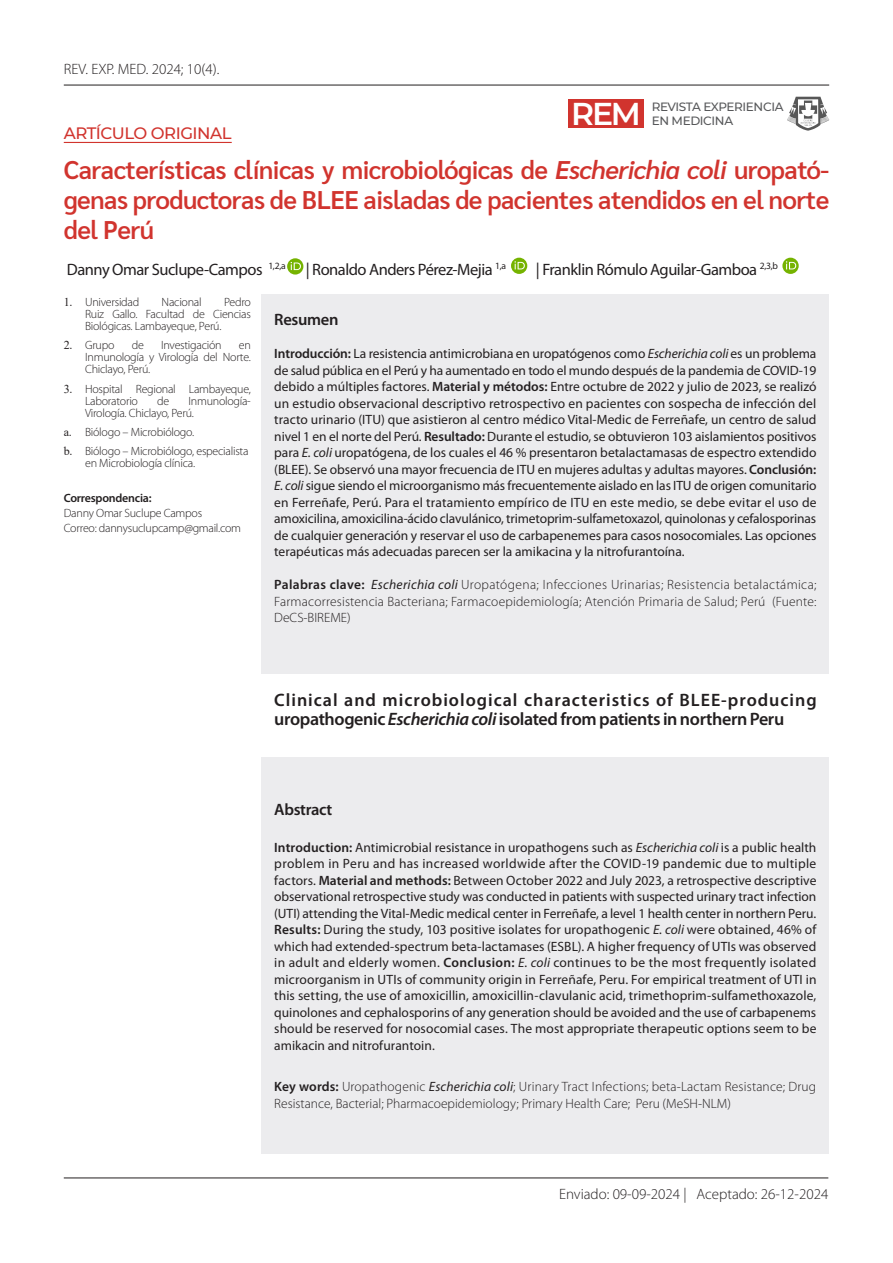
<style>
.page{position:relative;width:893px;height:1263px;background:#fff}
.page>*{position:absolute;margin:0;border:0;box-sizing:border-box;transform-origin:0 0}
.t1{font:600 31.5px "Montserrat";color:#fff}
.t2{font:600 25.5px/30px "Sarabun";letter-spacing:-.02em;color:#d1342e;text-align:justify}
.texto_myriam_pro{font:600 18px/19.5px "Myriad Pro";letter-spacing:.05em;color:#231f20}
.t3{font:16.5px "Myriad Pro";letter-spacing:-.03em;color:#231f20}
.t4{font:500 16.5px "Montserrat";letter-spacing:-.03em;color:#d1342e}
.texto_myriam_pro-2{font:600 16.5px "Myriad Pro";letter-spacing:-.02em;color:#231f20}
.t5{font:300 15px "Myriad Pro";color:#231f20}
.texto_myriam_pro-3{font:13.5px/16.5px "Myriad Pro";color:#231f20;text-align:justify}
.texto_myriam_pro-4{font:300 13.5px/16.5px "Myriad Pro";letter-spacing:.01em;color:#231f20;text-align:justify}
.List_Paragraph{font:300 12px/12px "Myriad Pro";letter-spacing:-.02em;color:#231f20}
.t6{font:500 12px/13.5px "Montserrat";letter-spacing:-.03em;color:#57585a}
.List_Paragraph-2{font:600 12px "Myriad Pro";letter-spacing:-.02em;color:#231f20}
.s1{font-style:italic}
.s2{font-family:"Times New Roman";font-weight:400}
.s3{font-weight:600}
.s4{font-weight:400;font-style:italic}
</style>
<div class="page">
<hr style="left:64px;top:85px;width:765px;height:1px;background:#231f20">
<hr style="left:64px;top:1177px;width:764px;height:1px;background:#231f20">
<div style="left:568px;top:99px;width:76px;height:29px;background:#d1342e"></div>
<svg style="left:787px;top:97px;width:42px;height:34px"></svg>
<svg style="left:287px;top:258px;width:16px;height:17px"></svg>
<svg style="left:291px;top:262px;width:10px;height:8px"></svg>
<div style="left:261px;top:294px;width:568px;height:380px;background:#ececee"></div>
<hr style="left:64px;top:142px;width:168px;height:1px;background:#d1342e">
<div style="left:261px;top:757px;width:568px;height:396px;background:#ececee"></div>
<svg style="left:511px;top:258px;width:16px;height:16px"></svg>
<svg style="left:514px;top:261px;width:11px;height:8px"></svg>
<svg style="left:782px;top:258px;width:17px;height:16px"></svg>
<svg style="left:786px;top:261px;width:10px;height:8px"></svg>
<p class="t5" style="left:64px;top:61px;width:157px">REV. EXP. MED. 2024; 10(4).</p>
<h1 class="t1" style="left:571px;top:91px;width:71px">REM</h1>
<p class="t6" style="left:652px;top:100px;width:133px">REVISTA EXPERIENCIA<br>EN MEDICINA</p>
<p class="t2" style="left:64px;top:155px;width:767px">Características clínicas y microbiológicas de <span class="s1">Escherichia coli</span> uropató&shy;genas productoras de BLEE aisladas de pacientes atendidos en el norte del Perú</p>
<p class="t3" style="left:67px;top:259px;width:441px">Danny Omar Suclupe-Campos <sup>1,2,a</sup> | Ronaldo Anders Pérez-Mejia <sup>1,a</sup></p>
<p class="t3" style="left:536px;top:259px;width:243px">| Franklin Rómulo Aguilar-Gamboa <sup>2,3,b</sup></p>
<p class="List_Paragraph" style="left:64px;top:296px;width:77px"><span class="s2">1.</span> Universidad</p>
<p class="List_Paragraph" style="left:162px;top:296px;width:42px">Nacional</p>
<p class="t4" style="left:64px;top:121px;width:169px">ARTÍCULO ORIGINAL</p>
<p class="List_Paragraph" style="left:85px;top:296px;width:167px;text-align:justify;text-indent:139px">Pedro Ruiz Gallo. Facultad de Ciencias Biológicas. Lambayeque, Perú.</p>
<p class="List_Paragraph" style="left:64px;top:339px;width:52px"><span class="s2">2.</span> Grupo</p>
<p class="List_Paragraph" style="left:132px;top:339px;width:14px">de</p>
<p class="List_Paragraph" style="left:161px;top:339px;width:62px">Investigación</p>
<p class="texto_myriam_pro-2" style="left:274px;top:309px;width:66px">Resumen</p>
<p class="texto_myriam_pro-3" style="left:274px;top:345px;width:544px"><span class="s3">Introducción:</span> La resistencia antimicrobiana en uropatógenos como <span class="s1">Escherichia coli</span> es un problema de salud pública en el Perú y ha aumentado en todo el mundo después de la pandemia de COVID-19 debido a múltiples factores. <span class="s3">Material y métodos:</span> Entre octubre de 2022 y julio de 2023, se realizó un estudio observacional descriptivo retrospectivo en pacientes con sospecha de infección del tracto urinario (ITU) que asistieron al centro médico Vital-Medic de Ferreñafe, un centro de salud nivel 1 en el norte del Perú. <span class="s3">Resultado:</span> Durante el estudio, se obtuvieron 103 aislamientos positivos para <span class="s1">E. coli</span> uropatógena, de los cuales el 46 % presentaron betalactamasas de espectro extendido (BLEE). Se observó una mayor frecuencia de ITU en mujeres adultas y adultas mayores. <span class="s3">Conclusión:<br></span><span class="s1">E. coli</span> sigue siendo el microorganismo más frecuentemente aislado en las ITU de origen comunitario en Ferreñafe, Perú. Para el tratamiento empírico de ITU en este medio, se debe evitar el uso de amoxicilina, amoxicilina-ácido clavulánico, trimetoprim-sulfametoxazol, quinolonas y cefalosporinas de cualquier generación y reservar el uso de carbapenemes para casos nosocomiales. Las opciones terapéuticas más adecuadas parecen ser la amikacina y la nitrofurantoína.</p>
<p class="texto_myriam_pro-4" style="left:274px;top:577px;width:544px"><span class="s3">Palabras clave:</span> <span class="s4">Escherichia coli</span> Uropatógena; Infecciones Urinarias; Resistencia betalactámica; Farmacorresistencia Bacteriana; Farmacoepidemiología; Atención Primaria de Salud; Perú (Fuente:<br>DeCS-BIREME)</p>
<p class="List_Paragraph" style="left:85px;top:339px;width:167px;text-align:justify;text-indent:154px">en Inmunología y Virología del Norte.<br>Chiclayo, Perú.</p>
<p class="List_Paragraph" style="left:85px;top:383px;width:167px;text-indent:-21px"><span class="s2">3.</span> Hospital Regional Lambayeque,<br>Laboratorio</p>
<p class="List_Paragraph" style="left:85px;top:395px;width:167px;text-indent:103px">Inmunología-<br>Virología. Chiclayo, Perú.</p>
<p class="List_Paragraph" style="left:64px;top:426px;width:132px"><span class="s2">a.</span> Biólogo – Microbiólogo.</p>
<p class="List_Paragraph" style="left:85px;top:446px;width:165px;text-indent:-21px"><span class="s2">b.</span> Biólogo – Microbiólogo, especialista en Microbiología clínica.</p>
<p class="List_Paragraph-2" style="left:64px;top:490px;width:89px">Correspondencia:</p>
<p class="List_Paragraph" style="left:64px;top:507px;width:140px">Danny Omar Suclupe Campos</p>
<p class="List_Paragraph" style="left:64px;top:523px;width:179px">Correo: dannysuclupcamp@gmail.com</p>
<p class="List_Paragraph" style="left:157px;top:395px;width:14px">de</p>
<p class="texto_myriam_pro" style="left:274px;top:689px;width:544px">Clinical and microbiological characteristics of BLEE-producing uropathogenic <span class="s1">Escherichia coli</span> isolated from patients in northern Peru</p>
<p class="texto_myriam_pro-2" style="left:274px;top:799px;width:59px">Abstract</p>
<p class="texto_myriam_pro-3" style="left:274px;top:839px;width:544px"><span class="s3">Introduction:</span> Antimicrobial resistance in uropathogens such as <span class="s1">Escherichia coli</span> is a public health problem in Peru and has increased worldwide after the COVID-19 pandemic due to multiple factors. <span class="s3">Material and methods:</span> Between October 2022 and July 2023, a retrospective descriptive observational retrospective study was conducted in patients with suspected urinary tract infection (UTI) attending the Vital-Medic medical center in Ferreñafe, a level 1 health center in northern Peru.<br><span class="s3">Results:</span> During the study, 103 positive isolates for uropathogenic <span class="s1">E. coli</span> were obtained, 46% of which had extended-spectrum beta-lactamases (ESBL). A higher frequency of UTIs was observed in adult and elderly women. <span class="s3">Conclusion:</span> <span class="s1">E. coli</span> continues to be the most frequently isolated microorganism in UTIs of community origin in Ferreñafe, Peru. For empirical treatment of UTI in this setting, the use of amoxicillin, amoxicillin-clavulanic acid, trimethoprim-sulfamethoxazole, quinolones and cephalosporins of any generation should be avoided and the use of carbapenems should be reserved for nosocomial cases. The most appropriate therapeutic options seem to be amikacin and nitrofurantoin.</p>
<p class="texto_myriam_pro-4" style="left:274px;top:1079px;width:544px"><span class="s3">Key words:</span> Uropathogenic <span class="s4">Escherichia coli</span>; Urinary Tract Infections; beta-Lactam Resistance; Drug<br>Resistance, Bacterial; Pharmacoepidemiology; Primary Health Care; Peru (MeSH-NLM)</p>
<p class="t5" style="left:559px;top:1185px;width:271px">Enviado: 09-09-2024 | Aceptado: 26-12-2024</p>
</div>
